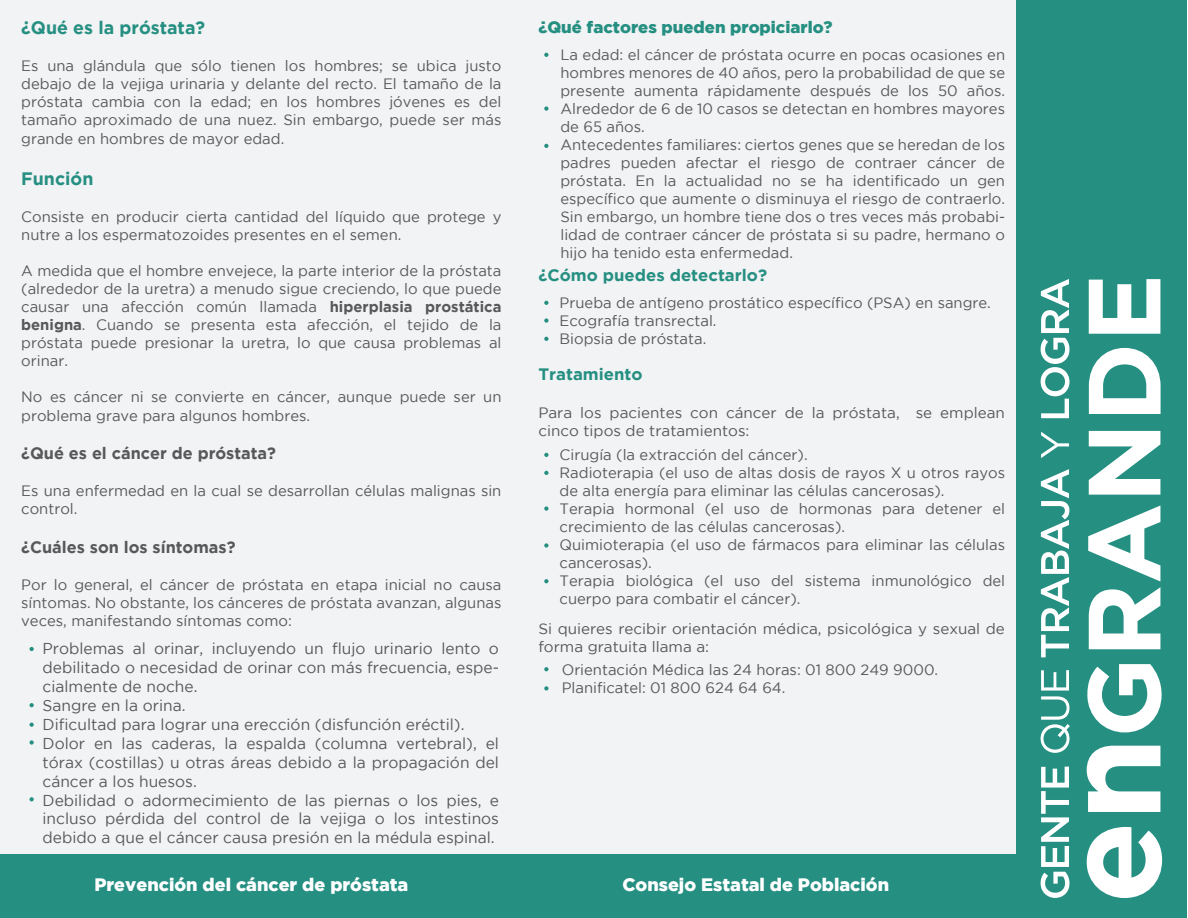
<style>
.page{position:relative;width:1188px;height:918px;background:#fff}
.page>*{position:absolute;margin:0;border:0;box-sizing:border-box;transform-origin:0 0}
.t1{font:900 18px "Gotham";color:#fff}
.t2{font:700 18px "Gotham";color:#258f82}
.t3{font:700 16.5px "Gotham";color:#57585a}
.t4{font:700 16.5px "Gotham";color:#258f82}
.t5{font:900 16.5px "Gotham";color:#258f82}
.t6{font:15.75px/18.9px "Gotham";color:#57585a}
.t7{font:15px/18px "Gotham";color:#57585a}
.s1{font-weight:700}
</style>
<div class="page">
<div style="left:0;top:0;width:1016px;height:918px;background:#f2f3f4"></div>
<div style="left:1016px;top:0;width:170px;height:918px;background:#258f82"></div>
<svg style="left:1087px;top:827px;width:75px;height:71px"></svg>
<svg style="left:1087px;top:746px;width:73px;height:66px"></svg>
<svg style="left:1087px;top:664px;width:75px;height:68px"></svg>
<svg style="left:1088px;top:505px;width:72px;height:144px"></svg>
<svg style="left:1089px;top:431px;width:71px;height:64px"></svg>
<svg style="left:1089px;top:348px;width:72px;height:66px"></svg>
<svg style="left:1089px;top:279px;width:71px;height:55px"></svg>
<svg style="left:1041px;top:767px;width:29px;height:131px"></svg>
<svg style="left:1041px;top:670px;width:29px;height:83px"></svg>
<svg style="left:1041px;top:469px;width:28px;height:188px"></svg>
<svg style="left:1041px;top:432px;width:28px;height:26px"></svg>
<svg style="left:1041px;top:279px;width:29px;height:139px"></svg>
<div style="left:0;top:854px;width:1017px;height:64px;background:#258f82"></div>
<svg style="left:30px;top:647px;width:4px;height:4px"></svg>
<svg style="left:30px;top:703px;width:4px;height:4px"></svg>
<svg style="left:30px;top:723px;width:4px;height:4px"></svg>
<svg style="left:30px;top:740px;width:4px;height:5px"></svg>
<svg style="left:30px;top:797px;width:4px;height:4px"></svg>
<svg style="left:544px;top:453px;width:5px;height:4px"></svg>
<svg style="left:544px;top:471px;width:5px;height:4px"></svg>
<svg style="left:544px;top:506px;width:5px;height:5px"></svg>
<svg style="left:544px;top:543px;width:5px;height:5px"></svg>
<svg style="left:544px;top:579px;width:5px;height:4px"></svg>
<svg style="left:544px;top:667px;width:5px;height:4px"></svg>
<svg style="left:544px;top:686px;width:5px;height:5px"></svg>
<svg style="left:544px;top:301px;width:5px;height:4px"></svg>
<svg style="left:544px;top:318px;width:5px;height:5px"></svg>
<svg style="left:544px;top:337px;width:5px;height:4px"></svg>
<svg style="left:544px;top:53px;width:5px;height:4px"></svg>
<svg style="left:544px;top:106px;width:5px;height:5px"></svg>
<svg style="left:544px;top:144px;width:5px;height:4px"></svg>
<p class="t2" style="left:21px;top:18px;width:185px">¿Qué es la próstata?</p>
<p class="t7" style="left:21px;top:57px;width:482px;text-align:justify">Es una glándula que sólo tienen los hombres; se ubica justo debajo de la vejiga urinaria y delante del recto. El tamaño de la próstata cambia con la edad; en los hombres jóvenes es del tamaño aproximado de una nuez. Sin embargo, puede ser más grande en hombres de mayor edad.</p>
<p class="t2" style="left:21px;top:168px;width:74px">Función</p>
<p class="t7" style="left:21px;top:207px;width:482px">Consiste en producir cierta cantidad del líquido que protege y nutre a los espermatozoides presentes en el semen.</p>
<p class="t7" style="left:21px;top:261px;width:482px;text-align:justify">A medida que el hombre envejece, la parte interior de la próstata (alrededor de la uretra) a menudo sigue creciendo, lo que puede causar una afección común llamada <span class="s1">hiperplasia prostática benigna</span>. Cuando se presenta esta afección, el tejido de la próstata puede presionar la uretra, lo que causa problemas al orinar.</p>
<p class="t7" style="left:21px;top:387px;width:482px;line-height:18.9px">No es cáncer ni se convierte en cáncer, aunque puede ser un problema grave para algunos hombres.</p>
<p class="t3" style="left:21px;top:444px;width:256px">¿Qué es el cáncer de próstata?</p>
<p class="t7" style="left:21px;top:482px;width:482px">Es una enfermedad en la cual se desarrollan células malignas sin control.</p>
<p class="t3" style="left:21px;top:537px;width:216px">¿Cuáles son los síntomas?</p>
<p class="t7" style="left:21px;top:575px;width:482px;text-align:justify">Por lo general, el cáncer de próstata en etapa inicial no causa síntomas. No obstante, los cánceres de próstata avanzan, algunas veces, manifestando síntomas como:</p>
<p class="t5" style="left:538px;top:18px;width:296px">¿Qué factores pueden propiciarlo?</p>
<p class="t7" style="left:560px;top:45px;width:446px">La edad: el cáncer de próstata ocurre en pocas ocasiones en hombres menores de 40 años, pero la probabilidad de que se presente aumenta rápidamente después de los 50 años.<br>Alrededor de 6 de 10 casos se detectan en hombres mayores de 65 años.<br>Antecedentes familiares: ciertos genes que se heredan de los padres pueden afectar el riesgo de contraer cáncer de próstata. En la actualidad no se ha identificado un gen específico que aumente o disminuya el riesgo de contraerlo.<br>Sin embargo, un hombre tiene dos o tres veces más probabi&shy;lidad de contraer cáncer de próstata si su padre, hermano o hijo ha tenido esta enfermedad.</p>
<p class="t7" style="left:560px;top:293px;width:433px">Prueba de antígeno prostático específico (PSA) en sangre.<br>Ecografía transrectal.<br>Biopsia de próstata.</p>
<p class="t4" style="left:538px;top:265px;width:230px">¿Cómo puedes detectarlo?</p>
<p class="t4" style="left:538px;top:364px;width:106px">Tratamiento</p>
<p class="t7" style="left:538px;top:403px;width:468px">Para los pacientes con cáncer de la próstata, se emplean cinco tipos de tratamientos:</p>
<p class="t7" style="left:560px;top:445px;width:447px">Cirugía (la extracción del cáncer).<br>Radioterapia (el uso de altas dosis de rayos X u otros rayos de alta energía para eliminar las células cancerosas).<br>Terapia hormonal (el uso de hormonas para detener el crecimiento de las células cancerosas).<br>Quimioterapia (el uso de fármacos para eliminar las células cancerosas).<br>Terapia biológica (el uso del sistema inmunológico del cuerpo para combatir el cáncer).</p>
<p class="t7" style="left:538px;top:619px;width:468px">Si quieres recibir orientación médica, psicológica y sexual de</p>
<p class="t6" style="left:43px;top:639px;width:458px">Problemas al orinar, incluyendo un flujo urinario lento o</p>
<p class="t7" style="left:538px;top:637px;width:172px">forma gratuita llama a:</p>
<p class="t6" style="left:43px;top:658px;width:458px">debilitado o necesidad de orinar con más frecuencia, espe&shy;cialmente de noche.<br>Sangre en la orina.<br>Dificultad para lograr una erección (disfunción eréctil).<br>Dolor en las caderas, la espalda (columna vertebral), el tórax (costillas) u otras áreas debido a la propagación del cáncer a los huesos.<br>Debilidad o adormecimiento de las piernas o los pies, e incluso pérdida del control de la vejiga o los intestinos debido a que el cáncer causa presión en la médula espinal.</p>
<p class="t7" style="left:562px;top:660px;width:378px">Orientación Médica las 24 horas: 01 800 249 9000.<br>Planificatel: 01 800 624 64 64.</p>
<p class="t1" style="left:95px;top:874px;width:315px">Prevención del cáncer de próstata</p>
<p class="t1" style="left:622px;top:874px;width:268px">Consejo Estatal de Población</p>
</div>
